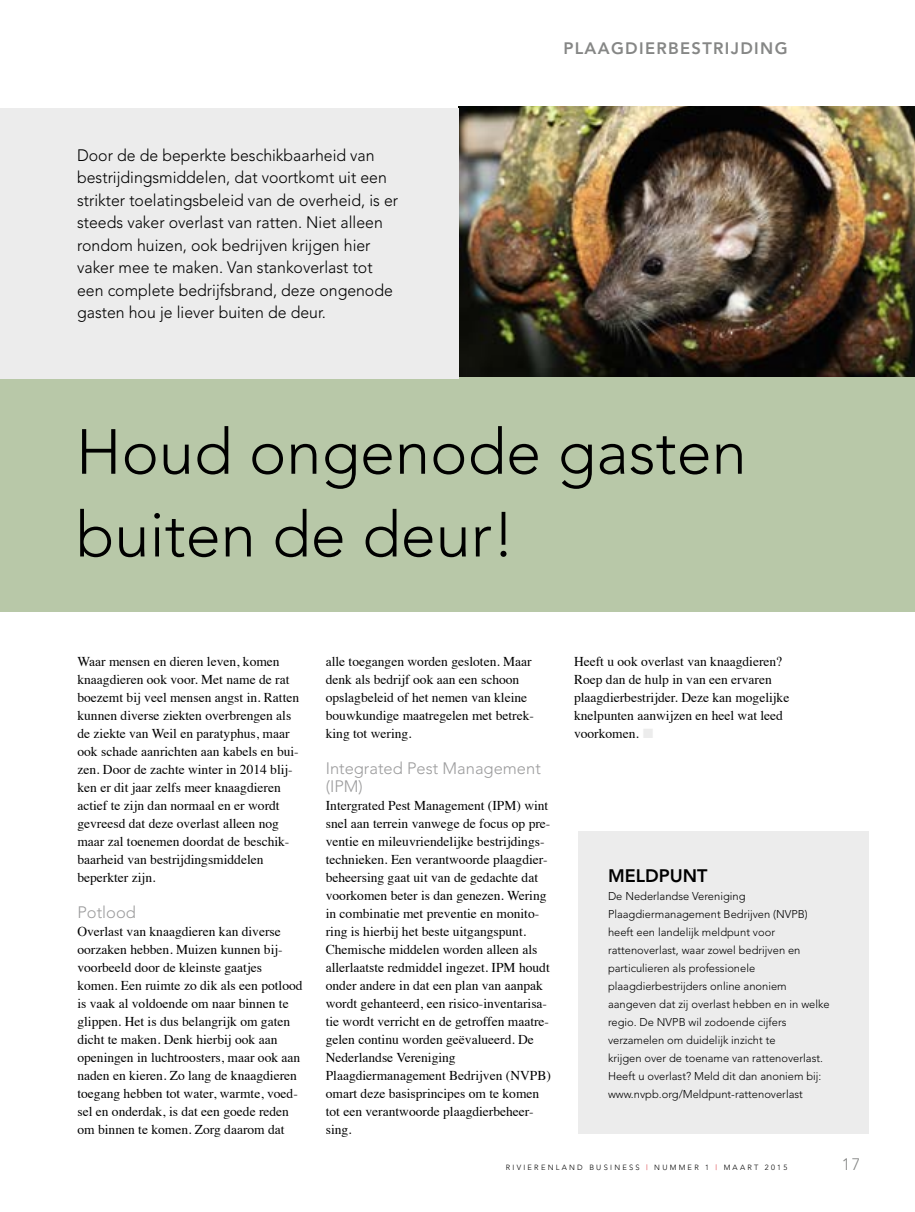
<style>
.page{position:relative;width:915px;height:1212px;background:#fff}
.page>*{position:absolute;margin:0;border:0;box-sizing:border-box;transform-origin:0 0}
.t1{font:300 63px/82.7px "Avenir";color:#000}
.t2{font:800 18px "Avenir";color:#000}
.t3{font:300 16.5px/22.5px "Avenir";color:#000;scale:.96 1}
.t4{font:300 16.5px/18px "Avenir";color:#9c9c9d}
.t5{font:800 16.5px "Avenir";letter-spacing:.08em;color:#868786}
.t6{font:300 16.5px "Avenir";color:#868786}
.t7{font:13.5px/18px "Times";color:#000}
.t8{font:300 11.25px/18px "Avenir";color:#000}
.t9{font:300 7.5px "Avenir";letter-spacing:.3em;color:#000}
.s1{color:#d3050c}
</style>
<div class="page">
<img style="left:458px;top:106px;width:456px;height:271px">
<div style="left:0;top:377px;width:914px;height:234px;background:#b8c8a8"></div>
<div style="left:0;top:108px;width:458px;height:270px;background:#ececec"></div>
<div style="left:578px;top:831px;width:290px;height:303px;background:#ececec"></div>
<p class="t3" style="left:77px;top:144px;width:336px">Door de de beperkte beschikbaarheid van bestrijdingsmiddelen, dat voortkomt uit een strikter toelatingsbeleid van de overheid, is er steeds vaker overlast van ratten. Niet alleen rondom huizen, ook bedrijven krijgen hier vaker mee te maken. Van stankoverlast tot een complete bedrijfsbrand, deze ongenode gasten hou je liever buiten de deur.</p>
<p class="t5" style="left:563px;top:39px;width:226px">PLAAGDIERBESTRIJDING</p>
<h1 class="t1" style="left:76px;top:411px;width:672px">Houd ongenode gasten buiten de deur!</h1>
<p class="t7" style="left:77px;top:651px;width:223px">Waar mensen en dieren leven, komen knaagdieren ook voor. Met name de rat boezemt bij veel mensen angst in. Ratten kunnen diverse ziekten overbrengen als de ziekte van Weil en paratyphus, maar ook schade aanrichten aan kabels en bui&shy;zen. Door de zachte winter in 2014 blij&shy;ken er dit jaar zelfs meer knaagdieren actief te zijn dan normaal en er wordt gevreesd dat deze overlast alleen nog maar zal toenemen doordat de beschik&shy;baarheid van bestrijdingsmiddelen beperkter zijn.</p>
<p class="t4" style="left:77px;top:903px;width:60px">Potlood</p>
<p class="t7" style="left:77px;top:921px;width:226px">Overlast van knaagdieren kan diverse oorzaken hebben. Muizen kunnen bij&shy;voorbeeld door de kleinste gaatjes komen. Een ruimte zo dik als een potlood is vaak al voldoende om naar binnen te glippen. Het is dus belangrijk om gaten dicht te maken. Denk hierbij ook aan openingen in luchtroosters, maar ook aan naden en kieren. Zo lang de knaagdieren toegang hebben tot water, warmte, voed&shy;sel en onderdak, is dat een goede reden om binnen te komen. Zorg daarom dat</p>
<p class="t7" style="left:325px;top:651px;width:210px">alle toegangen worden gesloten. Maar denk als bedrijf ook aan een schoon opslagbeleid of het nemen van kleine bouwkundige maatregelen met betrek&shy;king tot wering.</p>
<p class="t4" style="left:325px;top:759px;width:216px">Integrated Pest Management (IPM)</p>
<p class="t7" style="left:325px;top:795px;width:226px">Intergrated Pest Management (IPM) wint snel aan terrein vanwege de focus op pre&shy;ventie en mileuvriendelijke bestrijdings&shy;technieken. Een verantwoorde plaagdier&shy;beheersing gaat uit van de gedachte dat voorkomen beter is dan genezen. Wering in combinatie met preventie en monito&shy;ring is hierbij het beste uitgangspunt.<br>Chemische middelen worden alleen als allerlaatste redmiddel ingezet. IPM houdt onder andere in dat een plan van aanpak wordt gehanteerd, een risico-inventarisa&shy;tie wordt verricht en de getroffen maatre&shy;gelen continu worden geëvalueerd. De Nederlandse Vereniging Plaagdiermanagement Bedrijven (NVPB) omart deze basisprincipes om te komen tot een verantwoorde plaagdierbeheer&shy;sing.</p>
<p class="t7" style="left:574px;top:651px;width:217px">Heeft u ook overlast van knaagdieren?<br>Roep dan de hulp in van een ervaren plaagdierbestrijder. Deze kan mogelijke knelpunten aanwijzen en heel wat leed voorkomen.</p>
<h2 class="t2" style="left:607px;top:865px;width:101px">MELDPUNT</h2>
<p class="t8" style="left:607px;top:887px;width:223px">De Nederlandse Vereniging Plaagdiermanagement Bedrijven (NVPB) heeft een landelijk meldpunt voor rattenoverlast, waar zowel bedrijven en particulieren als professionele plaagdierbestrijders online anoniem aangeven dat zij overlast hebben en in welke regio. De NVPB wil zodoende cijfers verzamelen om duidelijk inzicht te<br>krijgen over de toename van rattenoverlast.<br>Heeft u overlast? Meld dit dan anoniem bij: www.nvpb.org/Meldpunt-rattenoverlast</p>
<p class="t9" style="left:505px;top:1163px;width:12px">r ivi</p>
<p class="t9" style="left:527px;top:1163px;width:49px">eren land</p>
<p class="t9" style="left:589px;top:1163px;width:89px">b usin ess <span class="s1">|</span> n umm</p>
<p class="t9" style="left:687px;top:1163px;width:101px">er 1 <span class="s1">|</span> m aart 2015</p>
<p class="t6" style="left:841px;top:1155px;width:20px">17</p>
</div>
